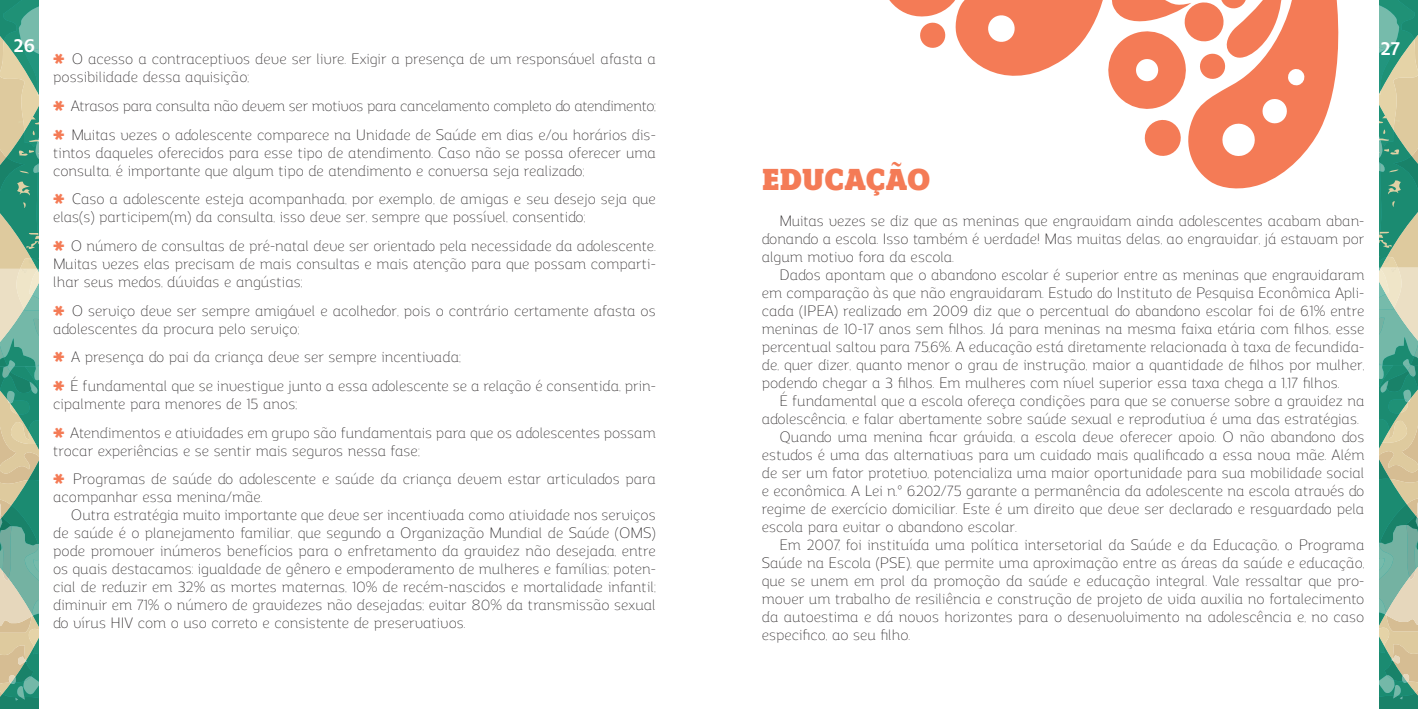
<style>
.page{position:relative;width:1418px;height:709px;background:#fff}
.page>*{position:absolute;margin:0;border:0;box-sizing:border-box;transform-origin:0 0}
.t1{font:900 30px "Regan Slab";letter-spacing:.005em;color:#f47b56}
.t2{font:700 18.75px "Regan Alt";color:#fff}
.t3{font:300 15px/18px "Regan Alt";color:#231f20}
.t4{font:300 15px/28.6px "Regan Alt";letter-spacing:-.02em;color:#231f20}
.s1{font-family:"Click Bits Icons 3";font-weight:400;color:#f47b56}
</style>
<div class="page">
<svg style="left:0;top:0;width:39px;height:709px;background:#83b093"></svg>
<svg style="left:1379px;top:0;width:38px;height:709px;background:#7eaf92"></svg>
<svg style="left:889px;top:0;width:450px;height:189px"></svg>
<p class="t2" style="left:14px;top:31px;width:22px">26</p>
<p class="t2" style="left:1380px;top:34px;width:21px">27</p>
<p class="t3" style="left:53px;top:49px;width:604px"><span class="s1">i</span> O acesso a contraceptivos deve ser livre. Exigir a presença de um responsável afasta a possibilidade dessa aquisição;</p>
<p class="t4" style="left:53px;top:90px;width:604px"><span class="s1">i</span> Atrasos para consulta não devem ser motivos para cancelamento completo do atendimento; <span class="s1">i</span> Muitas vezes o adolescente comparece na Unidade de Saúde em dias e/ou horários dis-</p>
<p class="t3" style="left:53px;top:142px;width:604px">tintos daqueles oferecidos para esse tipo de atendimento. Caso não se possa oferecer uma consulta, é importante que algum tipo de atendimento e conversa seja realizado;</p>
<p class="t3" style="left:53px;top:189px;width:604px"><span class="s1">i</span> Caso a adolescente esteja acompanhada, por exemplo, de amigas e seu desejo seja que elas(s) participem(m) da consulta, isso deve ser, sempre que possível, consentido;</p>
<p class="t3" style="left:53px;top:236px;width:604px;text-align:justify"><span class="s1">i</span> O número de consultas de pré-natal deve ser orientado pela necessidade da adolescente.<br>Muitas vezes elas precisam de mais consultas e mais atenção para que possam comparti&shy;lhar seus medos, dúvidas e angústias;</p>
<p class="t3" style="left:53px;top:300px;width:604px"><span class="s1">i</span> O serviço deve ser sempre amigável e acolhedor, pois o contrário certamente afasta os adolescentes da procura pelo serviço;</p>
<p class="t3" style="left:53px;top:342px;width:604px;line-height:28.6px"><span class="s1">i</span> A presença do pai da criança deve ser sempre incentivada;<br><span class="s1">i</span> É fundamental que se investigue junto a essa adolescente se a relação é consentida, prin-</p>
<p class="t3" style="left:53px;top:388px;width:604px;line-height:28.6px">cipalmente para menores de 15 anos;<br><span class="s1">i</span> Atendimentos e atividades em grupo são fundamentais para que os adolescentes possam</p>
<p class="t3" style="left:53px;top:435px;width:604px;line-height:28.6px">trocar experiências e se sentir mais seguros nessa fase;<br><span class="s1">i</span> Programas de saúde do adolescente e saúde da criança devem estar articulados para</p>
<p class="t3" style="left:53px;top:487px;width:211px">acompanhar essa menina/mãe.</p>
<p class="t3" style="left:71px;top:505px;width:586px">Outra estratégia muito importante que deve ser incentivada como atividade nos serviços</p>
<p class="t3" style="left:53px;top:523px;width:604px">de saúde é o planejamento familiar, que segundo a Organização Mundial de Saúde (OMS)</p>
<p class="t3" style="left:53px;top:541px;width:604px">pode promover inúmeros benefícios para o enfretamento da gravidez não desejada, entre</p>
<p class="t3" style="left:53px;top:559px;width:604px">os quais destacamos: igualdade de gênero e empoderamento de mulheres e famílias; poten-</p>
<p class="t3" style="left:53px;top:577px;width:604px">cial de reduzir em 32% as mortes maternas, 10% de recém-nascidos e mortalidade infantil;</p>
<p class="t3" style="left:53px;top:595px;width:604px">diminuir em 71% o número de gravidezes não desejadas; evitar 80% da transmissão sexual</p>
<p class="t3" style="left:53px;top:613px;width:414px">do vírus HIV com o uso correto e consistente de preservativos.</p>
<h1 class="t1" style="left:762px;top:156px;width:170px">EDUCAÇÃO</h1>
<p class="t3" style="left:761px;top:210px;width:604px;text-align:justify;text-indent:18px">Muitas vezes se diz que as meninas que engravidam ainda adolescentes acabam aban&shy;donando a escola. Isso também é verdade! Mas muitas delas, ao engravidar, já estavam por algum motivo fora da escola.</p>
<p class="t3" style="left:761px;top:264px;width:604px;text-align:justify;text-indent:18px">Dados apontam que o abandono escolar é superior entre as meninas que engravidaram em comparação às que não engravidaram. Estudo do Instituto de Pesquisa Econômica Apli&shy;cada (IPEA) realizado em 2009 diz que o percentual do abandono escolar foi de 6,1% entre meninas de 10-17 anos sem filhos. Já para meninas na mesma faixa etária com filhos, esse percentual saltou para 75,6%. A educação está diretamente relacionada à taxa de fecundida&shy;de, quer dizer, quanto menor o grau de instrução, maior a quantidade de filhos por mulher, podendo chegar a 3 filhos. Em mulheres com nível superior essa taxa chega a 1,17 filhos.</p>
<p class="t3" style="left:779px;top:390px;width:586px">É fundamental que a escola ofereça condições para que se converse sobre a gravidez na</p>
<p class="t3" style="left:761px;top:408px;width:598px">adolescência, e falar abertamente sobre saúde sexual e reprodutiva é uma das estratégias.</p>
<p class="t3" style="left:779px;top:426px;width:586px">Quando uma menina ficar grávida, a escola deve oferecer apoio. O não abandono dos</p>
<p class="t3" style="left:761px;top:444px;width:604px">estudos é uma das alternativas para um cuidado mais qualificado a essa nova mãe. Além</p>
<p class="t3" style="left:761px;top:462px;width:604px">de ser um fator protetivo, potencializa uma maior oportunidade para sua mobilidade social</p>
<p class="t3" style="left:761px;top:480px;width:604px">e econômica. A Lei n.º 6.202/75 garante a permanência da adolescente na escola através do</p>
<p class="t3" style="left:761px;top:498px;width:604px">regime de exercício domiciliar. Este é um direito que deve ser declarado e resguardado pela</p>
<p class="t3" style="left:761px;top:516px;width:256px">escola para evitar o abandono escolar.</p>
<p class="t3" style="left:779px;top:534px;width:586px">Em 2007, foi instituída uma política intersetorial da Saúde e da Educação, o Programa</p>
<p class="t3" style="left:761px;top:552px;width:604px">Saúde na Escola (PSE), que permite uma aproximação entre as áreas da saúde e educação,</p>
<p class="t3" style="left:761px;top:570px;width:604px">que se unem em prol da promoção da saúde e educação integral. Vale ressaltar que pro-</p>
<p class="t3" style="left:761px;top:588px;width:604px">mover um trabalho de resiliência e construção de projeto de vida auxilia no fortalecimento</p>
<p class="t3" style="left:761px;top:606px;width:604px">da autoestima e dá novos horizontes para o desenvolvimento na adolescência e, no caso</p>
<p class="t3" style="left:761px;top:624px;width:150px">especifico, ao seu filho.</p>
</div>
